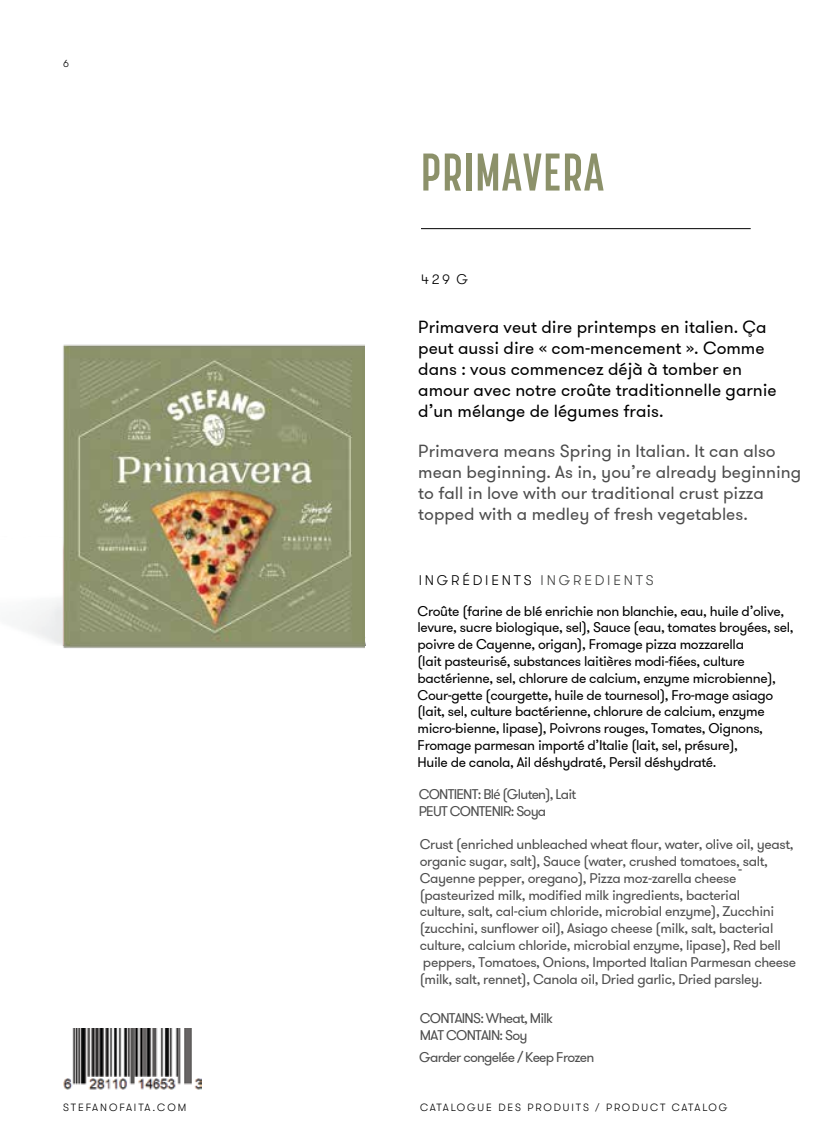
<style>
.page{position:relative;width:819px;height:1134px;background:#fff}
.page>*{position:absolute;margin:0;border:0;box-sizing:border-box;transform-origin:0 0}
.t1{font:700 52.5px "Korolev Compressed W04";letter-spacing:.02em;color:#8c916a}
.t2{font:17.5px/21px "GT Walsheim";color:#000}
.t3{font:17.5px/21px "GT Walsheim";color:#4d4d4d}
.t4{font:14px/16.8px "GT Walsheim";letter-spacing:-.025em;color:#000}
.t5{font:14px/16.8px "GT Walsheim";letter-spacing:-.025em;color:#4d4d4d}
.t6{font:14px/16.8px "GT Walsheim";letter-spacing:-.055em;color:#4d4d4d}
.t7{font:300 14px "GT Walsheim";color:#000}
.t8{font:300 10.5px "GT Walsheim";letter-spacing:.185em;color:#000}
.s1{font-weight:300}
.s2{font-weight:300;color:#404140}
.s3{font-family:"Myriad Pro"}
</style>
<div class="page">
<hr style="left:421px;top:228px;width:330px;height:1px;background:#000">
<img style="left:63px;top:1029px;width:138px;height:61px">
<img style="left:22px;top:344px;width:343px;height:304px">
<p class="t8" style="left:63px;top:57px;width:7px">6</p>
<h1 class="t1" style="left:421px;top:143px;width:185px">PRIMAVERA</h1>
<p class="t7" style="left:421px;top:271px;width:48px">429 G</p>
<p class="t2" style="left:418px;top:316px;width:360px">Primavera veut dire printemps en italien. Ça peut aussi dire « com-mencement ». Comme dans : vous commencez déjà à tomber en amour avec notre croûte traditionnelle garnie d’un mélange de légumes frais.</p>
<p class="t3" style="left:418px;top:440px;width:384px">Primavera means Spring in Italian. It can also mean beginning. As in, you’re already beginning to fall in love with our traditional crust pizza topped with a medley of fresh vegetables.</p>
<p class="t4" style="left:418px;top:565px;width:368px;line-height:30.3px"><span class="s1">INGRÉDIENTS</span> <span class="s2">INGREDIENTS<br></span>Croûte (farine de blé enrichie non blanchie, eau, huile d’olive,</p>
<p class="t4" style="left:418px;top:619px;width:378px">levure, sucre biologique, sel), Sauce (eau, tomates broyées, sel, poivre de Cayenne, origan), Fromage pizza mozzarella<br>(lait pasteurisé, substances laitières modi-fiées, culture bactérienne, sel, chlorure de calcium, enzyme microbienne), Cour-gette (courgette, huile de tournesol), Fro-mage asiago (lait, sel, culture bactérienne, chlorure de calcium, enzyme micro-bienne, lipase), Poivrons rouges, Tomates, Oignons, Fromage parmesan importé d’Italie (lait, sel, présure),<br>Huile de canola, Ail déshydraté, Persil déshydraté.</p>
<p class="t6" style="left:419px;top:786px;width:159px">CONTIENT: Bl<span class="s3">é</span> (Gluten), Lait<br>PEUT CONTENIR: Soya</p>
<p class="t5" style="left:420px;top:836px;width:378px">Crust (enriched unbleached wheat flour, water, olive oil, yeast, organic sugar, salt), Sauce (water, crushed tomatoes, salt, Cayenne pepper, oregano), Pizza moz-zarella cheese (pasteurized milk, modified milk ingredients, bacterial<br>culture, salt, cal-cium chloride, microbial enzyme), Zucchini (zucchini, sunflower oil), Asiago cheese (milk, salt, bacterial culture, calcium chloride, microbial enzyme, lipase), Red bell peppers, Tomatoes, Onions, Imported Italian Parmesan cheese (milk, salt, rennet), Canola oil, Dried garlic, Dried parsley.</p>
<p class="t5" style="left:738px;top:860px;width:6px">-</p>
<p class="t6" style="left:420px;top:1009px;width:135px">CONTAINS: Wheat, Milk<br>MAT CONTAIN: Soy</p>
<p class="t6" style="left:419px;top:1048px;width:177px">Garder congelée / Keep Frozen</p>
<p class="t8" style="left:63px;top:1101px;width:125px">STEFANOFAITA.COM</p>
<p class="t8" style="left:420px;top:1101px;width:309px">CATALOGUE DES PRODUITS / PRODUCT CATALOG</p>
</div>
